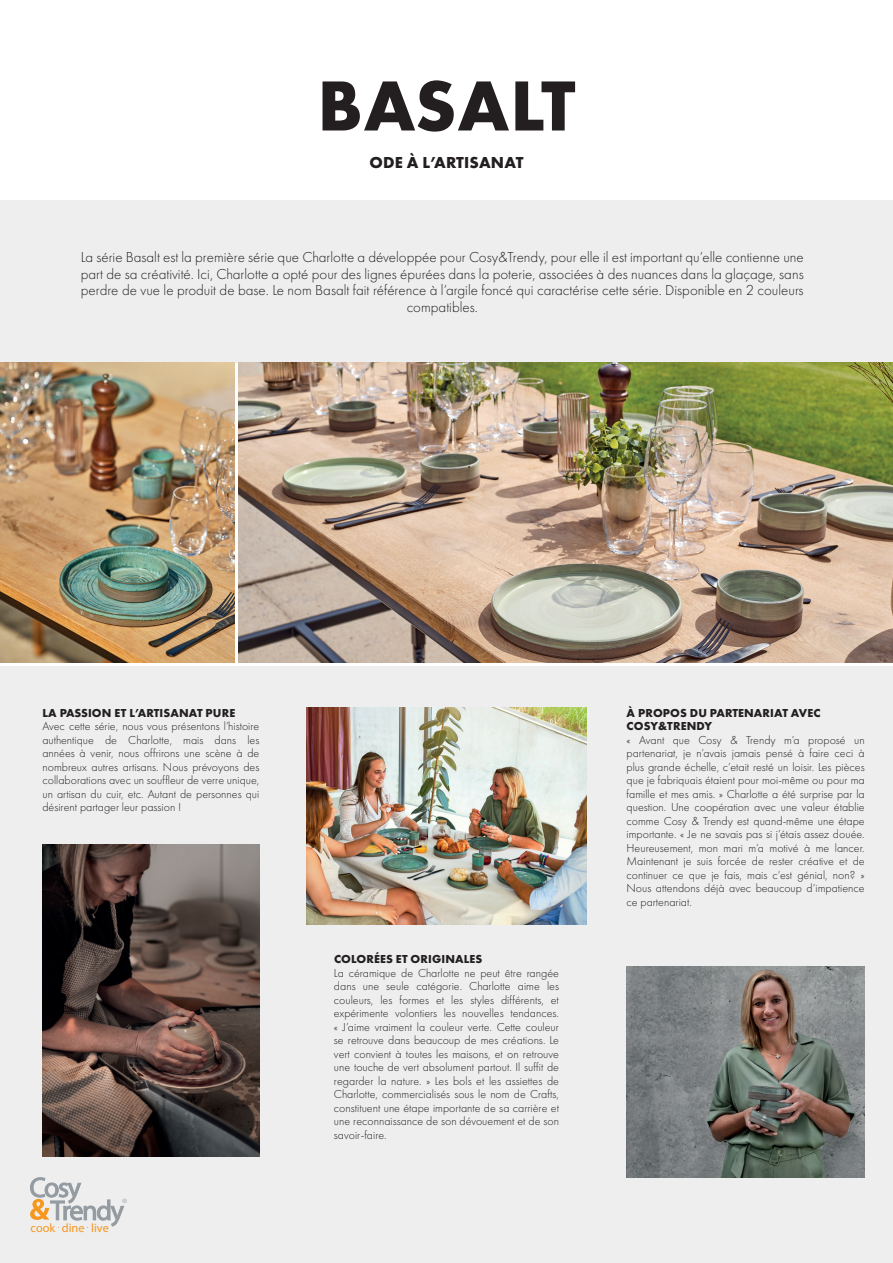
<style>
.page{position:relative;width:893px;height:1263px;background:#fff}
.page>*{position:absolute;margin:0;border:0;box-sizing:border-box;transform-origin:0 0}
.t1{font:700 73.5px "Futura PT";letter-spacing:.01em;color:#231f20}
.t2{font:700 16.5px "Futura PT";letter-spacing:.01em;color:#231f20}
.t3{font:300 15px/16.5px "Futura PT";color:#231f20;text-align:center}
.t4{font:12.3px "Myriad Pro";color:#f7971d}
.t5{font:300 12px/13.5px "Futura PT";color:#231f20;text-align:justify}
.t6{font:700 12px/13.5px "Futura PT";letter-spacing:.01em;color:#231f20}
</style>
<div class="page">
<div style="left:0;top:666px;width:893px;height:597px;background:#eeeeef"></div>
<div style="left:0;top:200px;width:893px;height:162px;background:#eeeeef"></div>
<img style="left:0;top:362px;width:235px;height:300px">
<img style="left:239px;top:362px;width:654px;height:300px">
<svg style="left:30px;top:1177px;width:97px;height:51px"></svg>
<img style="left:42px;top:844px;width:217px;height:313px">
<img style="left:627px;top:967px;width:238px;height:210px">
<img style="left:307px;top:707px;width:279px;height:218px">
<h1 class="t1" style="left:317px;top:59px;width:260px">BASALT</h1>
<h2 class="t2" style="left:369px;top:152px;width:155px">ODE À L’ARTISANAT</h2>
<p class="t3" style="left:81px;top:249px;width:724px">La série Basalt est la première série que Charlotte a développée pour Cosy&amp;Trendy, pour elle il est important qu’elle contienne une part de sa créativité. Ici, Charlotte a opté pour des lignes épurées dans la poterie, associées à des nuances dans la glaçage, sans perdre de vue le produit de base. Le nom Basalt fait référence à l’argile foncé qui caractérise cette série. Disponible en 2 couleurs compatibles.</p>
<p class="t6" style="left:43px;top:706px;width:194px">LA PASSION ET L’ARTISANAT PURE</p>
<p class="t5" style="left:42px;top:719px;width:218px">Avec cette série, nous vous présentons l’histoire authentique de Charlotte, mais dans les années à venir, nous offrirons une scène à de nombreux autres artisans. Nous prévoyons des collaborations avec un souffleur de verre unique, un artisan du cuir, etc. Autant de personnes qui désirent partager leur passion !</p>
<p class="t4" style="left:31px;top:1220px;width:80px">cook dine live</p>
<p class="t6" style="left:334px;top:952px;width:150px">COLORÉES ET ORIGINALES</p>
<p class="t5" style="left:334px;top:966px;width:227px">La céramique de Charlotte ne peut être rangée dans une seule catégorie. Charlotte aime les couleurs, les formes et les styles différents, et expérimente volontiers les nouvelles tendances. « J’aime vraiment la couleur verte. Cette couleur se retrouve dans beaucoup de mes créations. Le vert convient à toutes les maisons, et on retrouve une touche de vert absolument partout. Il suffit de regarder la nature. » Les bols et les assiettes de Charlotte, commercialisés sous le nom de Crafts, constituent une étape importante de sa carrière et une reconnaissance de son dévouement et de son savoir-faire.</p>
<p class="t6" style="left:627px;top:706px;width:195px">À PROPOS DU PARTENARIAT AVEC<br>COSY&amp;TRENDY</p>
<p class="t5" style="left:627px;top:733px;width:240px">« Avant que Cosy &amp; Trendy m’a proposé un partenariat, je n’avais jamais pensé à faire ceci à plus grande échelle, c’etait resté un loisir. Les pièces que je fabriquais étaient pour moi-même ou pour ma famille et mes amis. » Charlotte a été surprise par la question. Une coopération avec une valeur établie comme Cosy &amp; Trendy est quand-même une étape importante. « Je ne savais pas si j’étais assez douée.<br>Heureusement, mon mari m’a motivé à me lancer.<br>Maintenant je suis forcée de rester créative et de continuer ce que je fais, mais c’est génial, non? » Nous attendons déjà avec beaucoup d’impatience ce partenariat.</p>
</div>
